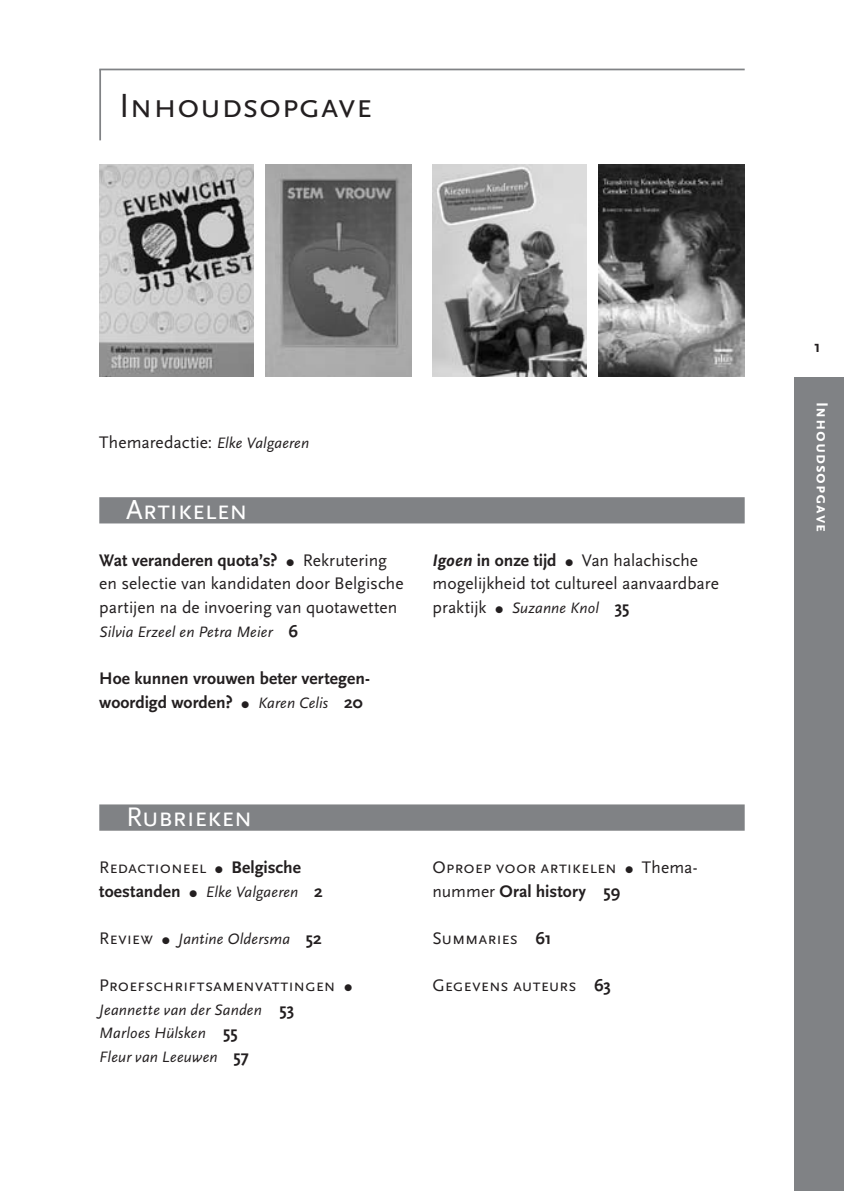
<style>
.page{position:relative;width:844px;height:1191px;background:#fff}
.page>*{position:absolute;margin:0;border:0;box-sizing:border-box;transform-origin:0 0}
.t1{font:35px "Scala Sans Caps";color:#231f20}
.t2{font:28px "Scala Sans Caps";letter-spacing:-.015em;color:#fff}
.t3{font:17.5px/23.6px "Scala Sans";color:#231f20}
.t4{font:17.5px "Scala Sans Caps";letter-spacing:-.005em;color:#231f20}
.t5{font:700 17.5px/23.6px "Scala Sans";color:#231f20}
.t6{font:700 16.62px "Scala Sans Caps";letter-spacing:.05em;color:#fff}
.t7{font:700 16.62px "Scala Sans";color:#231f20}
.t8{font:italic 15.75px/23.6px "Scala Sans";letter-spacing:.01em;color:#231f20}
.s1{font-style:italic;font-size:15.75px}
.s2{font-weight:700}
.s3{font-weight:700;font-style:normal;font-size:17.5px}
.s4{font-weight:400;font-style:italic;font-size:15.75px}
.s5{font-weight:700;font-style:italic}
.s6{font-style:normal;font-size:17.5px}
.s7{font-family:"Scala Sans";font-weight:700}
.s8{font-family:"Scala Sans Caps";font-style:normal;font-size:17.5px}
.s9{font-family:"Scala Sans"}
.s10{font-weight:400}
</style>
<div class="page">
<div style="left:794px;top:377px;width:49px;height:814px;background:#808285"></div>
<hr style="left:99px;top:69px;width:645px;height:1px;background:#808285">
<hr style="left:99px;top:69px;width:2px;height:71px;background:#808285">
<div style="left:99px;top:497px;width:645px;height:26px;background:#808285"></div>
<div style="left:99px;top:804px;width:645px;height:26px;background:#808285"></div>
<img style="left:598px;top:164px;width:146px;height:213px">
<img style="left:99px;top:164px;width:154px;height:213px">
<img style="left:265px;top:164px;width:146px;height:213px">
<img style="left:432px;top:164px;width:154px;height:213px">
<h1 class="t1" style="left:119px;top:86px;width:255px">Inhoudsopgave</h1>
<p class="t3" style="left:99px;top:430px;width:211px">Themaredactie: <span class="s1">Elke Valgaeren</span></p>
<h2 class="t2" style="left:126px;top:494px;width:123px">Artikelen</h2>
<p class="t3" style="left:99px;top:548px;width:306px"><span class="s2">Wat veranderen quota’s?</span> ● Rekrutering en selectie van kandidaten door Belgische partijen na de invoering van quotawetten</p>
<p class="t8" style="left:99px;top:620px;width:200px">Silvia Erzeel en Petra Meier <span class="s3">6</span></p>
<p class="t5" style="left:99px;top:667px;width:272px">Hoe kunnen vrouwen beter vertegen&shy;woordigd worden? ● <span class="s4">Karen Celis</span> 20</p>
<p class="t3" style="left:432px;top:548px;width:288px"><span class="s5">Igoen</span> <span class="s2">in onze tijd</span> ● Van halachische mogelijkheid tot cultureel aanvaardbare</p>
<p class="t8" style="left:432px;top:596px;width:198px"><span class="s6">praktijk</span> ● Suzanne Knol <span class="s3">35</span></p>
<h2 class="t2" style="left:126px;top:801px;width:128px">Rubrieken</h2>
<p class="t4" style="left:99px;top:858px;width:203px">Redactioneel ● <span class="s7">Belgische</span></p>
<p class="t8" style="left:99px;top:880px;width:225px"><span class="s3">toestanden</span> ● Elke Valgaeren <span class="s3">2</span></p>
<p class="t8" style="left:99px;top:927px;width:224px"><span class="s8">Review</span> ● Jantine Oldersma <span class="s3">52</span></p>
<p class="t4" style="left:99px;top:976px;width:254px">Proefschriftsamenvattingen ●</p>
<p class="t8" style="left:99px;top:998px;width:196px">Jeannette van der Sanden <span class="s3">53<br></span>Marloes Hülsken <span class="s3">55<br></span>Fleur van Leeuwen <span class="s3">57</span></p>
<p class="t4" style="left:432px;top:858px;width:266px">Oproep voor artikelen ● <span class="s9">Thema-</span></p>
<p class="t5" style="left:432px;top:879px;width:189px"><span class="s10">nummer</span> Oral history 59</p>
<p class="t4" style="left:432px;top:928px;width:121px">Summaries <span class="s7">61</span></p>
<p class="t4" style="left:432px;top:976px;width:180px">Gegevens auteurs <span class="s7">63</span></p>
<p class="t7" style="left:814px;top:337px;width:8px">1</p>
<p class="t6" style="left:831px;top:402px;width:131px;rotate:90deg">Inhoudsopgave</p>
</div>
